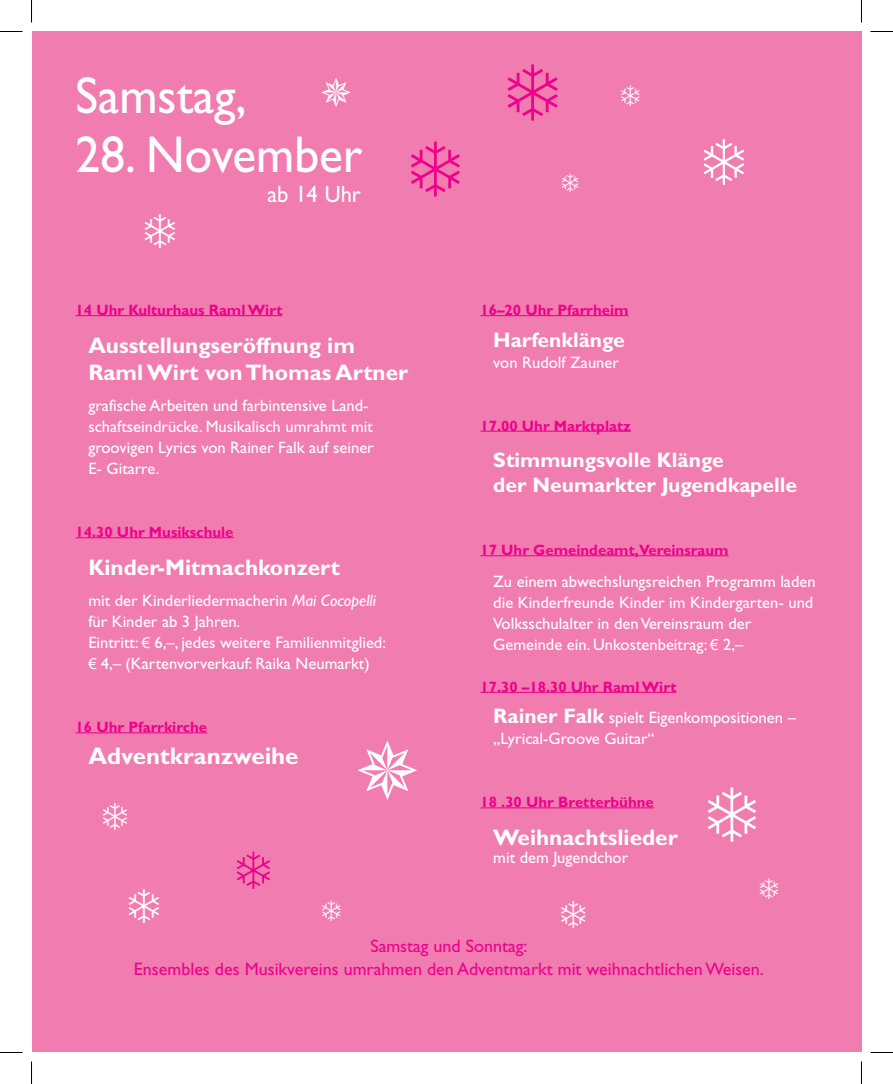
<style>
.page{position:relative;width:893px;height:1084px;background:#fff}
.page>*{position:absolute;margin:0;border:0;box-sizing:border-box;transform-origin:0 0}
.t1{font:52.05px "Gill Sans";color:#fff;scale:.95 1}
.t2{font:700 24px "Gill Sans";color:#fff}
.t3{font:23.7px "Gill Sans";color:#fff;scale:.95 1}
.t4{font:700 22.5px/27px "Gill Sans";color:#fff}
.t5{font:700 21px/25.5px "Gill Sans";color:#fff}
.t6{font:18px/22.5px "Gill Sans";color:#ed028c;text-align:center}
.t7{font:16.5px/21px "Gill Sans";color:#fff}
.t8{font:700 15px "Gill Sans";color:#ed028c}
.s1{font-style:italic}
.s2{font-family:"Arial";font-size:15px}
.s3{font-weight:700;font-size:21px}
</style>
<div class="page">
<div style="left:32px;top:32px;width:829px;height:1020px;background:#f17cb0"></div>
<hr style="left:76px;top:315px;width:206px;height:1px;background:#ed028c">
<hr style="left:76px;top:537px;width:157px;height:1px;background:#ed028c">
<hr style="left:76px;top:732px;width:131px;height:1px;background:#ed028c">
<hr style="left:480px;top:315px;width:148px;height:1px;background:#ed028c">
<hr style="left:480px;top:430px;width:150px;height:2px;background:#ed028c">
<hr style="left:480px;top:555px;width:248px;height:1px;background:#ed028c">
<hr style="left:480px;top:691px;width:196px;height:2px;background:#ed028c">
<hr style="left:480px;top:807px;width:173px;height:1px;background:#ed028c">
<svg style="left:0;top:31px;width:22px;height:1px"></svg>
<svg style="left:870px;top:31px;width:22px;height:1px"></svg>
<svg style="left:0;top:1052px;width:22px;height:1px"></svg>
<svg style="left:870px;top:1052px;width:22px;height:1px"></svg>
<svg style="left:31px;top:0;width:1px;height:23px"></svg>
<svg style="left:31px;top:1061px;width:1px;height:22px"></svg>
<h1 class="t1" style="left:76px;top:65px;width:181px">Samstag,</h1>
<h1 class="t1" style="left:76px;top:125px;width:303px">28. November</h1>
<h3 class="t3" style="left:267px;top:180px;width:100px">ab 14 Uhr</h3>
<p class="t8" style="left:76px;top:301px;width:208px">14 Uhr Kulturhaus Raml Wirt</p>
<h3 class="t4" style="left:88px;top:331px;width:321px">Ausstellungseröffnung im<br>Raml Wirt von Thomas Artner</h3>
<p class="t7" style="left:88px;top:395px;width:287px">grafische Arbeiten und farbintensive Land&shy;schaftseindrücke. Musikalisch umrahmt mit groovigen Lyrics von Rainer Falk auf seiner E- Gitarre.</p>
<p class="t8" style="left:76px;top:523px;width:159px">14.30 Uhr Musikschule</p>
<h3 class="t4" style="left:88px;top:553px;width:253px">Kinder-Mitmachkonzert</h3>
<p class="t7" style="left:88px;top:590px;width:299px">mit der Kinderliedermacherin <span class="s1">Mai Cocopelli </span>für Kinder ab 3 Jahren.<br>Eintritt: <span class="s2">€</span> 6,–, jedes weitere Familienmitglied: <span class="s2">€</span> 4,– (Kartenvorverkauf: Raika Neumarkt)</p>
<p class="t8" style="left:76px;top:718px;width:133px">16 Uhr Pfarrkirche</p>
<h2 class="t2" style="left:88px;top:741px;width:211px">Adventkranzweihe</h2>
<p class="t8" style="left:480px;top:301px;width:149px">16–20 Uhr Pfarrheim</p>
<p class="t5" style="left:493px;top:327px;width:133px">Harfenklänge</p>
<p class="t7" style="left:493px;top:352px;width:127px">von Rudolf Zauner</p>
<p class="t8" style="left:480px;top:417px;width:152px">17.00 Uhr Marktplatz</p>
<p class="t5" style="left:493px;top:447px;width:305px">Stimmungsvolle Klänge<br>der Neumarkter Jugendkapelle</p>
<p class="t8" style="left:480px;top:541px;width:249px">17 Uhr Gemeindeamt,Vereinsraum</p>
<p class="t7" style="left:493px;top:571px;width:324px">Zu einem abwechslungsreichen Programm laden die Kinderfreunde Kinder im Kindergarten- und Volksschulalter in den Vereinsraum der Gemeinde ein. Unkostenbeitrag: <span class="s2">€</span> 2,–</p>
<p class="t8" style="left:480px;top:678px;width:197px">17.30 –18.30 Uhr Raml Wirt</p>
<p class="t7" style="left:493px;top:707px;width:304px"><span class="s3">Rainer Falk</span> spielt Eigenkompositionen – „Lyrical-Groove Guitar“</p>
<p class="t8" style="left:480px;top:793px;width:175px">18 .30 Uhr Bretterbühne</p>
<h3 class="t4" style="left:493px;top:823px;width:186px">Weihnachtslieder</h3>
<p class="t7" style="left:493px;top:847px;width:136px">mit dem Jugendchor</p>
<p class="t6" style="left:134px;top:935px;width:631px">Samstag und Sonntag:<br>Ensembles des Musikvereins umrahmen den Adventmarkt mit weihnachtlichen Weisen.</p>
</div>
